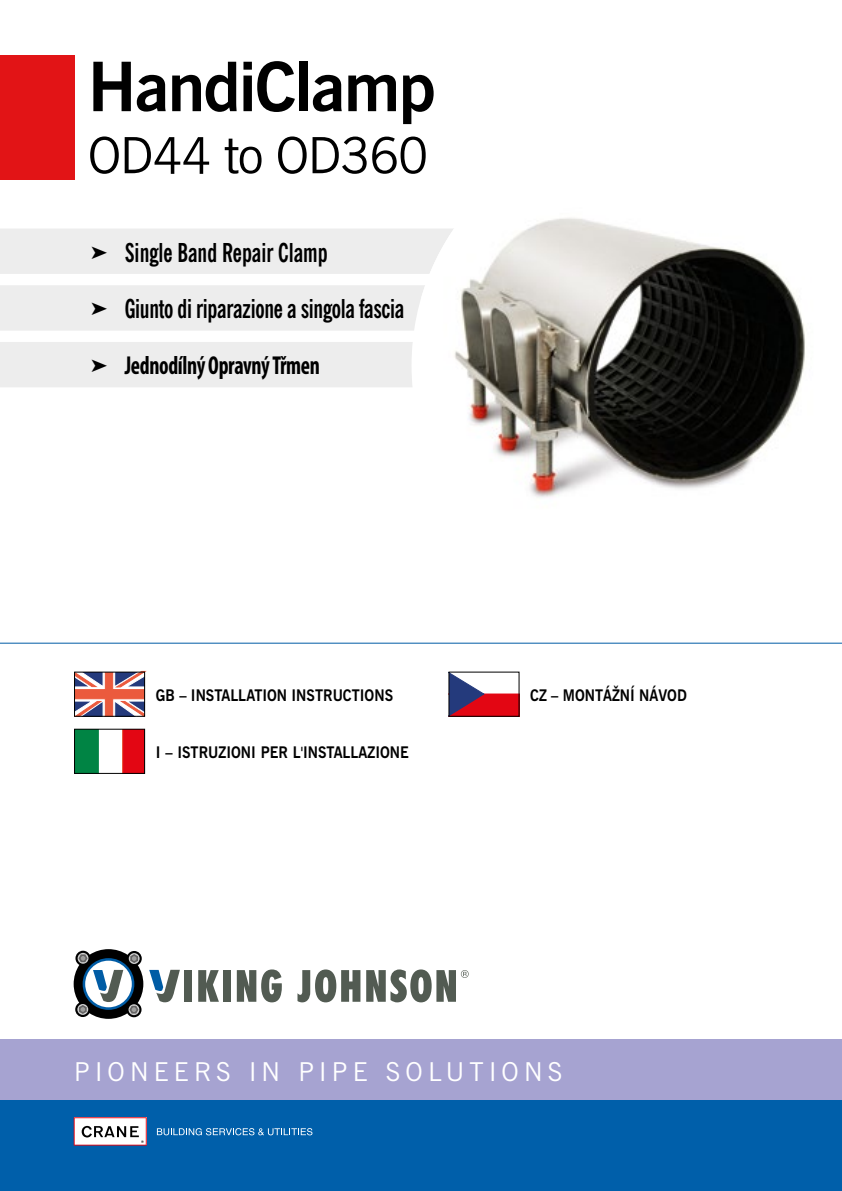
<style>
.page{position:relative;width:842px;height:1191px;background:#fff}
.page>*{position:absolute;margin:0;border:0;box-sizing:border-box;transform-origin:0 0}
.t1{font:700 68px "News Gothic BT";letter-spacing:-.025em;color:#000}
.t2{font:50px "News Gothic BT";letter-spacing:-.025em;color:#000}
.t3{font:700 condensed 26px/56.6px "News Gothic BT";letter-spacing:-.015em;color:#000;scale:.85 1}
.t4{font:700 condensed 26px "Myriad Pro";letter-spacing:-.015em;color:#000;scale:.85 1}
.t5{font:26px "News Gothic BT";letter-spacing:.2em;color:#fff}
.t6{font:700 16px "News Gothic BT";color:#000;scale:.9 1}
</style>
<div class="page">
<div style="left:0;top:1039px;width:842px;height:62px;background:#a6a3d1"></div>
<div style="left:0;top:1100px;width:842px;height:91px;background:#005faa"></div>
<svg style="left:74px;top:1117px;width:73px;height:28px;background:#dbcccd"></svg>
<svg style="left:157px;top:1128px;width:155px;height:7px"></svg>
<div style="left:184px;top:970px;width:8px;height:31px;background:#525b52"></div>
<svg style="left:198px;top:970px;width:21px;height:31px"></svg>
<div style="left:223px;top:970px;width:8px;height:31px;background:#525b52"></div>
<svg style="left:237px;top:969px;width:45px;height:33px"></svg>
<svg style="left:297px;top:969px;width:63px;height:33px"></svg>
<svg style="left:366px;top:969px;width:103px;height:33px"></svg>
<svg style="left:149px;top:969px;width:31px;height:33px"></svg>
<svg style="left:74px;top:949px;width:69px;height:69px"></svg>
<div style="left:0;top:55px;width:74px;height:124px;background:#e21416"></div>
<svg style="left:75px;top:671px;width:70px;height:43px"></svg>
<div style="left:74px;top:672px;width:71px;height:44px;border:1px solid #000"></div>
<svg style="left:76px;top:731px;width:67px;height:40px"></svg>
<div style="left:74px;top:729px;width:71px;height:44px;border:1px solid #000"></div>
<svg style="left:0;top:229px;width:411px;height:158px;fill:#ededed"></svg>
<img style="left:421px;top:218px;width:384px;height:280px">
<svg style="left:451px;top:674px;width:66px;height:40px"></svg>
<hr style="left:0;top:642px;width:842px;height:1px;background:#005ca5">
<h1 class="t1" style="left:88px;top:46px;width:349px">HandiClamp</h1>
<h2 class="t2" style="left:88px;top:125px;width:342px">OD44 to OD360</h2>
<h3 class="t3" style="left:91px;top:224px;width:370px">➤ Single Band Repair Clamp<br>➤ Giunto di riparazione a singola fascia</h3>
<h3 class="t4" style="left:91px;top:349px;width:271px">➤ Jednodílný Opravný Třmen</h3>
<p class="t6" style="left:156px;top:685px;width:265px">GB – INSTALLATION INSTRUCTIONS</p>
<p class="t6" style="left:156px;top:742px;width:282px">I – ISTRUZIONI PER L'INSTALLAZIONE</p>
<p class="t6" style="left:530px;top:685px;width:176px">CZ – MONTÁŽNÍ NÁVOD</p>
<h3 class="t5" style="left:74px;top:1056px;width:490px">PIONEERS IN PIPE SOLUTIONS</h3>
</div>
